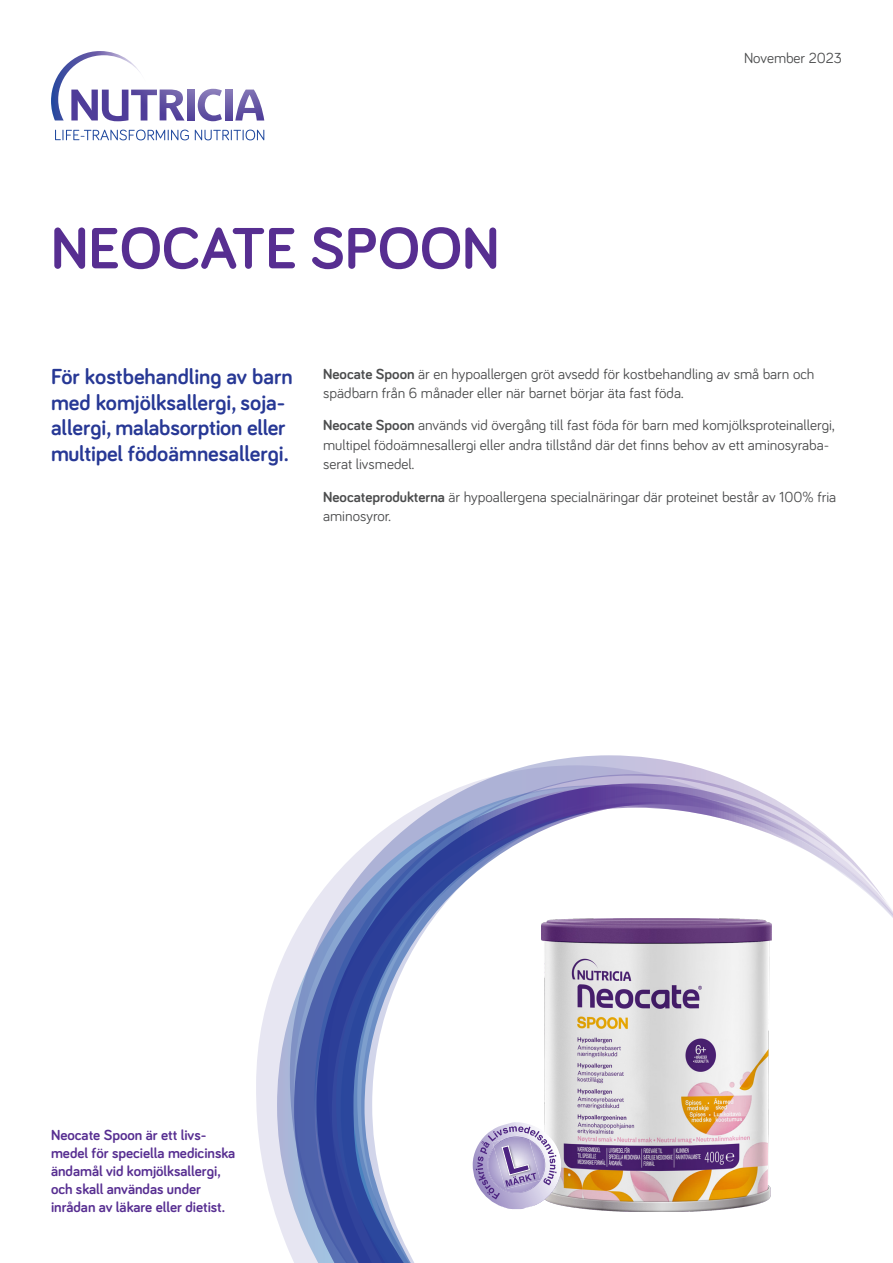
<style>
.page{position:relative;width:893px;height:1263px;background:#fff}
.page>*{position:absolute;margin:0;border:0;box-sizing:border-box;transform-origin:0 0}
._01_Tittel{font:700 60px "Bariol";color:#572e91}
._02_Ingress{font:700 22.5px/25.5px "Bariol";color:#273895}
._03_Brødtekst{font:15px/19.5px "Bariol";color:#4b4c4d}
.t1{font:700 15px/18px "Bariol";color:#572e91}
.s1{font-weight:700}
</style>
<div class="page">
<img style="left:140px;top:90px;width:17px;height:31px">
<img style="left:225px;top:90px;width:7px;height:31px">
<img style="left:235px;top:90px;width:29px;height:31px">
<img style="left:198px;top:89px;width:24px;height:32px">
<img style="left:109px;top:120px;width:19px;height:1px">
<img style="left:187px;top:90px;width:7px;height:31px">
<img style="left:160px;top:90px;width:25px;height:31px">
<svg style="left:55px;top:130px;width:134px;height:10px"></svg>
<svg style="left:195px;top:130px;width:69px;height:10px"></svg>
<img style="left:51px;top:51px;width:95px;height:69px">
<svg style="left:256px;top:973px;width:21px;height:245px;fill:#e7e6f2"></svg>
<svg style="left:277px;top:943px;width:13px;height:310px;background:#d2d5e8"></svg>
<svg style="left:290px;top:755px;width:452px;height:508px"></svg>
<svg style="left:316px;top:783px;width:577px;height:480px"></svg>
<svg style="left:336px;top:810px;width:259px;height:453px"></svg>
<svg style="left:473px;top:1122px;width:91px;height:87px"></svg>
<p class="_01_Tittel" style="left:51px;top:207px;width:450px">NEOCATE SPOON</p>
<p class="_03_Brødtekst" style="left:744px;top:47px;width:99px">November 2023</p>
<p class="_02_Ingress" style="left:51px;top:363px;width:243px">För kostbehandling av barn med komjölksallergi, soja&shy;allergi, malabsorption eller multipel födoämnesallergi.</p>
<p class="_03_Brødtekst" style="left:323px;top:363px;width:493px"><span class="s1">Neocate Spoon</span> är en hypoallergen gröt avsedd för kostbehandling av små barn och spädbarn från 6 månader eller när barnet börjar äta fast föda.</p>
<p class="_03_Brødtekst" style="left:323px;top:415px;width:513px"><span class="s1">Neocate Spoon</span> används vid övergång till fast föda för barn med komjölksproteinallergi, multipel födoämnesallergi eller andra tillstånd där det finns behov av ett aminosyraba&shy;serat livsmedel.</p>
<p class="_03_Brødtekst" style="left:323px;top:486px;width:515px"><span class="s1">Neocateprodukterna</span> är hypoallergena specialnäringar där proteinet består av 100% fria aminosyror.</p>
<p class="t1" style="left:51px;top:1125px;width:186px">Neocate Spoon är ett livs&shy;medel för speciella medicinska ändamål vid komjölksallergi, och skall användas under inrådan av läkare eller dietist.</p>
</div>
